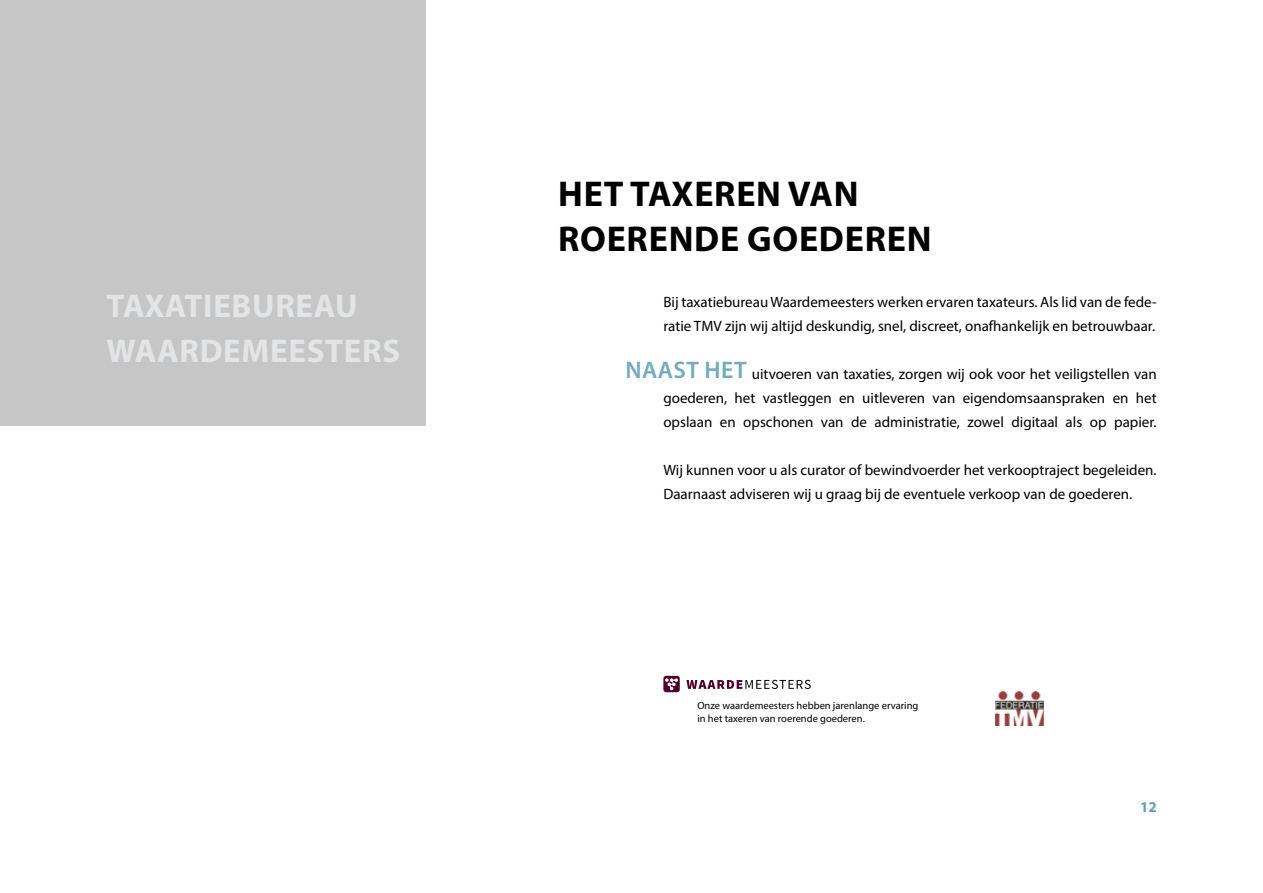
<style>
.page{position:relative;width:1263px;height:893px;background:#fff}
.page>*{position:absolute;margin:0;border:0;box-sizing:border-box;transform-origin:0 0}
.t1{font:700 36px/45px "Myriad Pro";letter-spacing:.02em;color:#000}
.t2{font:700 33px/45px "Myriad Pro";letter-spacing:.02em;color:#e3e4e6}
.t3{font:600 24px "Myriad Pro";letter-spacing:.02em;color:#6fabc5}
.t4{font:15px/24px "Myriad Pro";color:#000}
.t5{font:700 15px "Myriad Pro";color:#5ba2be}
.t6{font:10.5px/13.5px "Myriad Pro";color:#000}
</style>
<div class="page">
<div style="left:0;top:0;width:425px;height:425px;background:#c6c6c6"></div>
<img style="left:995px;top:691px;width:48px;height:35px">
<svg style="left:686px;top:680px;width:125px;height:9px"></svg>
<svg style="left:663px;top:676px;width:17px;height:16px"></svg>
<h2 class="t2" style="left:107px;top:283px;width:295px">TAXATIEBUREAU<br>WAARDEMEESTERS</h2>
<h1 class="t1" style="left:558px;top:170px;width:375px">HET TAXEREN VAN<br>ROERENDE GOEDEREN</h1>
<p class="t4" style="left:663px;top:289px;width:495px">Bij taxatiebureau Waardemeesters werken ervaren taxateurs. Als lid van de fede&shy;ratie TMV zijn wij altijd deskundig, snel, discreet, onafhankelijk en betrouwbaar.</p>
<p class="t4" style="left:663px;top:361px;width:495px;text-align:justify;text-indent:88px">uitvoeren van taxaties, zorgen wij ook voor het veiligstellen van goederen, het vastleggen en uitleveren van eigendomsaanspraken en het opslaan en opschonen van de administratie, zowel digitaal als op papier.</p>
<p class="t4" style="left:663px;top:457px;width:495px">Wij kunnen voor u als curator of bewindvoerder het verkooptraject begeleiden.<br>Daarnaast adviseren wij u graag bij de eventuele verkoop van de goederen.</p>
<h3 class="t3" style="left:625px;top:355px;width:123px">NAAST HET</h3>
<p class="t6" style="left:697px;top:698px;width:222px">Onze waardemeesters hebben jarenlange ervaring in het taxeren van roerende goederen.</p>
<p class="t5" style="left:1140px;top:797px;width:18px">12</p>
</div>
